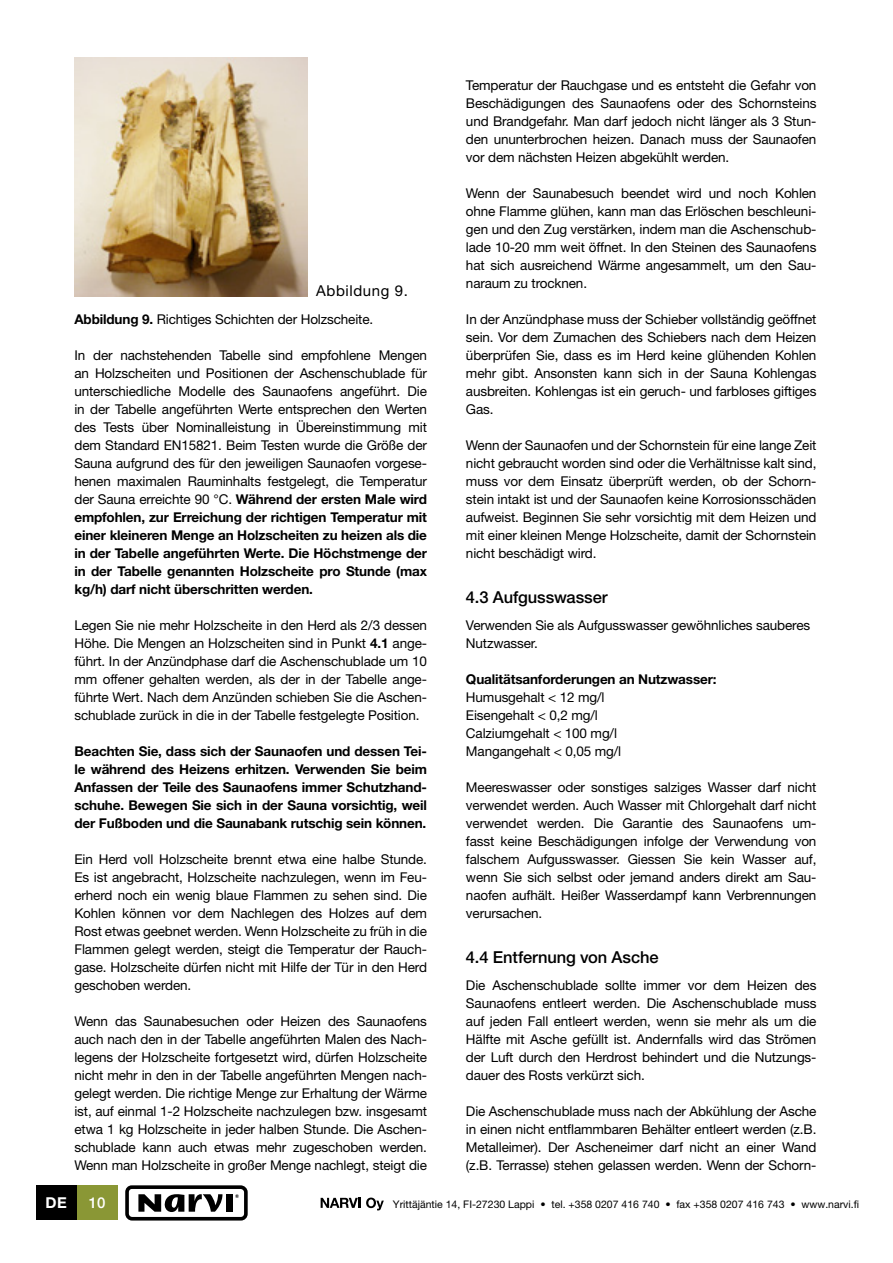
<style>
.page{position:relative;width:893px;height:1263px;background:#fff}
.page>*{position:absolute;margin:0;border:0;box-sizing:border-box;transform-origin:0 0}
.t1{font:500 16.5px "Helvetica Neue LT Std";letter-spacing:-.005em;color:#000}
.t2{font:15px "Helvetica Neue LT Std";letter-spacing:.04em;color:#000}
.t3{font:700 15px "Helvetica Neue LT Std";color:#fff}
.t4{font:500 15px "Helvetica Neue LT Std";color:#fff}
.t5{font:13.5px/18px "Helvetica Neue LT Std";letter-spacing:-.01em;color:#000;text-align:justify}
.t6{font:700 13.5px/18px "Helvetica Neue LT Std";letter-spacing:-.01em;color:#000;text-align:justify}
.t7{font:10.5px "Helvetica Neue LT Std";color:#000}
.s1{font-weight:700}
</style>
<div class="page">
<svg style="left:321px;top:1197px;width:63px;height:13px"></svg>
<div style="left:77px;top:1186px;width:41px;height:34px;background:#8a9735"></div>
<div style="left:36px;top:1186px;width:41px;height:34px;background:#000"></div>
<div style="left:125px;top:1185px;width:123px;height:35px;border:4px solid #000;border-radius:5px"></div>
<div style="left:226px;top:1194px;width:7px;height:18px;background:#000"></div>
<svg style="left:138px;top:1194px;width:85px;height:18px"></svg>
<svg style="left:235px;top:1194px;width:4px;height:4px"></svg>
<img style="left:74px;top:57px;width:234px;height:240px">
<p class="t2" style="left:316px;top:281px;width:93px">Abbildung 9.</p>
<p class="t5" style="left:74px;top:310px;width:300px"><span class="s1">Abbildung 9.</span> Richtiges Schichten der Holzscheite.</p>
<p class="t5" style="left:74px;top:346px;width:354px">In der nachstehenden Tabelle sind empfohlene Mengen an Holzscheiten und Positionen der Aschenschublade für unterschiedliche Modelle des Saunaofens angeführt. Die in der Tabelle angeführten Werte entsprechen den Werten des Tests über Nominalleistung in Übereinstimmung mit dem Standard EN15821. Beim Testen wurde die Größe der Sauna aufgrund des für den jeweiligen Saunaofen vorgese&shy;henen maximalen Rauminhalts festgelegt, die Temperatur der Sauna erreichte 90 °C. <span class="s1">Während der ersten Male wird empfohlen, zur Erreichung der richtigen Temperatur mit einer kleineren Menge an Holzscheiten zu heizen als die in der Tabelle angeführten Werte. Die Höchstmenge der in der Tabelle genannten Holzscheite pro Stunde (max kg/h) darf nicht überschritten werden.</span></p>
<p class="t5" style="left:74px;top:616px;width:354px">Legen Sie nie mehr Holzscheite in den Herd als 2/3 dessen Höhe. Die Mengen an Holzscheiten sind in Punkt <span class="s1">4.1</span> ange&shy;führt. In der Anzündphase darf die Aschenschublade um 10 mm offener gehalten werden, als der in der Tabelle ange&shy;führte Wert. Nach dem Anzünden schieben Sie die Aschen&shy;schublade zurück in die in der Tabelle festgelegte Position.</p>
<p class="t6" style="left:74px;top:742px;width:354px">Beachten Sie, dass sich der Saunaofen und dessen Tei&shy;le während des Heizens erhitzen. Verwenden Sie beim Anfassen der Teile des Saunaofens immer Schutzhand&shy;schuhe. Bewegen Sie sich in der Sauna vorsichtig, weil der Fußboden und die Saunabank rutschig sein können.</p>
<p class="t5" style="left:74px;top:850px;width:354px">Ein Herd voll Holzscheite brennt etwa eine halbe Stunde.<br>Es ist angebracht, Holzscheite nachzulegen, wenn im Feu&shy;erherd noch ein wenig blaue Flammen zu sehen sind. Die Kohlen können vor dem Nachlegen des Holzes auf dem Rost etwas geebnet werden. Wenn Holzscheite zu früh in die Flammen gelegt werden, steigt die Temperatur der Rauch&shy;gase. Holzscheite dürfen nicht mit Hilfe der Tür in den Herd geschoben werden.</p>
<p class="t5" style="left:74px;top:1012px;width:354px">Wenn das Saunabesuchen oder Heizen des Saunaofens auch nach den in der Tabelle angeführten Malen des Nach&shy;legens der Holzscheite fortgesetzt wird, dürfen Holzscheite nicht mehr in den in der Tabelle angeführten Mengen nach&shy;gelegt werden. Die richtige Menge zur Erhaltung der Wärme ist, auf einmal 1-2 Holzscheite nachzulegen bzw. insgesamt etwa 1 kg Holzscheite in jeder halben Stunde. Die Aschen&shy;schublade kann auch etwas mehr zugeschoben werden.<br>Wenn man Holzscheite in großer Menge nachlegt, steigt die</p>
<p class="t5" style="left:466px;top:76px;width:352px">Temperatur der Rauchgase und es entsteht die Gefahr von Beschädigungen des Saunaofens oder des Schornsteins und Brandgefahr. Man darf jedoch nicht länger als 3 Stun&shy;den ununterbrochen heizen. Danach muss der Saunaofen vor dem nächsten Heizen abgekühlt werden.</p>
<p class="t5" style="left:466px;top:184px;width:352px">Wenn der Saunabesuch beendet wird und noch Kohlen ohne Flamme glühen, kann man das Erlöschen beschleuni&shy;gen und den Zug verstärken, indem man die Aschenschub&shy;lade 10-20 mm weit öffnet. In den Steinen des Saunaofens hat sich ausreichend Wärme angesammelt, um den Sau&shy;naraum zu trocknen.</p>
<p class="t5" style="left:466px;top:310px;width:352px">In der Anzündphase muss der Schieber vollständig geöffnet sein. Vor dem Zumachen des Schiebers nach dem Heizen überprüfen Sie, dass es im Herd keine glühenden Kohlen mehr gibt. Ansonsten kann sich in der Sauna Kohlengas ausbreiten. Kohlengas ist ein geruch- und farbloses giftiges Gas.</p>
<p class="t5" style="left:466px;top:436px;width:352px">Wenn der Saunaofen und der Schornstein für eine lange Zeit nicht gebraucht worden sind oder die Verhältnisse kalt sind, muss vor dem Einsatz überprüft werden, ob der Schorn&shy;stein intakt ist und der Saunaofen keine Korrosionsschäden aufweist. Beginnen Sie sehr vorsichtig mit dem Heizen und mit einer kleinen Menge Holzscheite, damit der Schornstein nicht beschädigt wird.</p>
<p class="t1" style="left:466px;top:587px;width:143px">4.3 Aufgusswasser</p>
<p class="t5" style="left:466px;top:616px;width:346px">Verwenden Sie als Aufgusswasser gewöhnliches sauberes<br>Nutzwasser.</p>
<p class="t6" style="left:466px;top:670px;width:252px">Qualitätsanforderungen an Nutzwasser:</p>
<p class="t5" style="left:466px;top:688px;width:157px;text-align:left">Humusgehalt &lt; 12 mg/l<br>Eisengehalt &lt; 0,2 mg/l<br>Calziumgehalt &lt; 100 mg/l<br>Mangangehalt &lt; 0,05 mg/l</p>
<p class="t5" style="left:466px;top:778px;width:352px">Meereswasser oder sonstiges salziges Wasser darf nicht verwendet werden. Auch Wasser mit Chlorgehalt darf nicht verwendet werden. Die Garantie des Saunaofens um&shy;fasst keine Beschädigungen infolge der Verwendung von falschem Aufgusswasser. Giessen Sie kein Wasser auf, wenn Sie sich selbst oder jemand anders direkt am Sau&shy;naofen aufhält. Heißer Wasserdampf kann Verbrennungen verursachen.</p>
<p class="t1" style="left:466px;top:947px;width:194px">4.4 Entfernung von Asche</p>
<p class="t5" style="left:466px;top:976px;width:352px">Die Aschenschublade sollte immer vor dem Heizen des Saunaofens entleert werden. Die Aschenschublade muss auf jeden Fall entleert werden, wenn sie mehr als um die Hälfte mit Asche gefüllt ist. Andernfalls wird das Strömen der Luft durch den Herdrost behindert und die Nutzungs&shy;dauer des Rosts verkürzt sich.</p>
<p class="t5" style="left:466px;top:1102px;width:352px">Die Aschenschublade muss nach der Abkühlung der Asche in einen nicht entflammbaren Behälter entleert werden (z.B.<br>Metalleimer). Der Ascheneimer darf nicht an einer Wand (z.B. Terrasse) stehen gelassen werden. Wenn der Schorn-</p>
<p class="t3" style="left:45px;top:1194px;width:23px">DE</p>
<p class="t4" style="left:89px;top:1194px;width:18px">10</p>
<p class="t7" style="left:393px;top:1198px;width:468px">Yrittäjäntie 14, FI-27230 Lappi • tel. +358 0207 416 740 • fax +358 0207 416 743 • www.narvi.fi</p>
</div>
